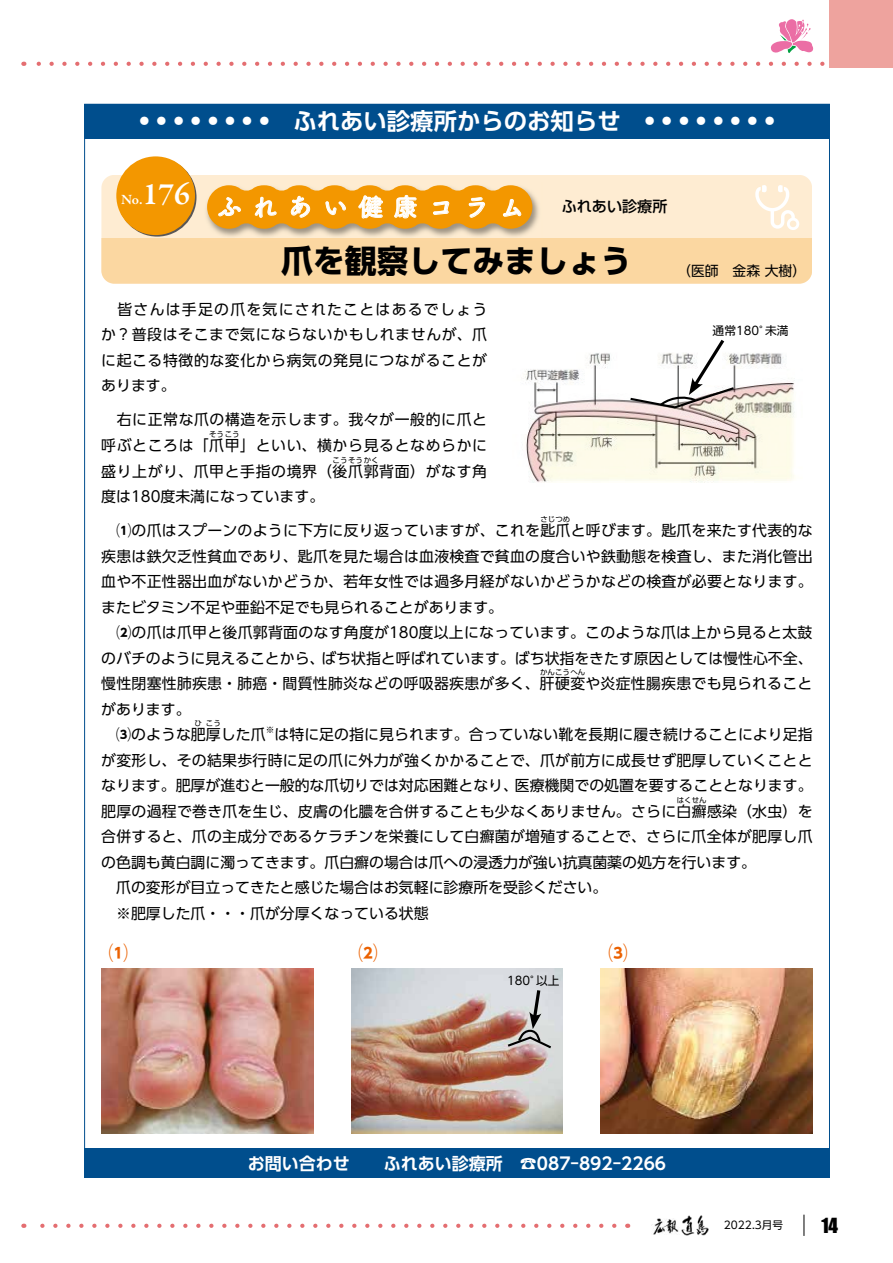
<style>
.page{position:relative;width:893px;height:1263px;background:#fff}
.page>*{position:absolute;margin:0;border:0;box-sizing:border-box;transform-origin:0 0}
.t1{font:700 31.95px "UD Shin Go Pro";color:#000}
.t2{font:600 31.95px "Garamond Premr Pro";color:#fff}
.t3{font:25.2px "Tsuku B Rd Gothic Std B 90 pv RKSJ H";letter-spacing:.4em;color:#fff}
.t4{font:700 23.4px "UD Shin Go Pro De";color:#fff}
.t5{font:700 23.4px "Shin Go Pro De";color:#fff}
.t6{font:700 19.2px "UD Shin Go Pro";color:#eb6100}
.t7{font:19.2px "Impact";color:#000}
.t8{font:700 16.95px "UD Shin Go Pro De";color:#fff}
.t9{font:15.15px "Shin Go Pro Medium 90 pv RKSJ H";color:#000}
.t10{font:14.85px/25.5px "UD Shin Go Pro";letter-spacing:.02em;color:#000}
.t11{font:14.85px/25.5px "UD Shin Go Pro";color:#000}
.t12{font:14.85px/25.5px "UD Shin Go Pro";letter-spacing:.04em;color:#000}
.t13{font:600 14.4px "Garamond Premr Pro";color:#fff}
.t14{font:13.8px "UD Shin Go Pro";color:#000}
.t15{font:11.7px "UD Shin Go Pro";color:#000}
.t16{font:10.65px "UD Shin Go Pro";color:#000}
.t17{font:8.7px "UD Shin Go Pro";color:#000}
.t18{font:7.5px "UD Shin Go Pro";color:#000}
.s1{font-family:"Shin Go Pro De"}
.s2{font-weight:700}
</style>
<div class="page">
<svg style="left:804px;top:1215px;width:1px;height:21px"></svg>
<svg style="left:36px;top:62px;width:789px;height:4px"></svg>
<div style="left:829px;top:0;width:64px;height:68px;background:#eea39e"></div>
<svg style="left:771px;top:19px;width:42px;height:34px"></svg>
<svg style="left:40px;top:1224px;width:574px;height:4px"></svg>
<img style="left:652px;top:1219px;width:27px;height:16px">
<img style="left:682px;top:1215px;width:27px;height:20px">
<div style="left:84px;top:104px;width:746px;height:34px;background:#004e8d"></div>
<div style="left:84px;top:1148px;width:746px;height:30px;background:#004e8d"></div>
<div style="left:101px;top:175px;width:711px;height:63px;background:#feecd2"></div>
<div style="left:101px;top:238px;width:711px;height:46px;background:#fbd7a1"></div>
<svg style="left:118px;top:158px;width:78px;height:79px"></svg>
<div style="left:116px;top:156px;width:79px;height:79px;background:#f39700;border-radius:50%"></div>
<img style="left:202px;top:182px;width:340px;height:56px">
<svg style="left:207px;top:185px;width:325px;height:99px"></svg>
<svg style="left:755px;top:185px;width:44px;height:45px"></svg>
<img style="left:524px;top:353px;width:271px;height:130px">
<svg style="left:628px;top:339px;width:108px;height:70px"></svg>
<img style="left:101px;top:969px;width:212px;height:165px">
<img style="left:601px;top:969px;width:212px;height:165px">
<img style="left:351px;top:969px;width:212px;height:165px">
<svg style="left:505px;top:987px;width:48px;height:63px"></svg>
<h3 class="t4" style="left:139px;top:102px;width:483px"><span class="s1">• • • • • • • •</span>　ふれあい診療所からのお知らせ</h3>
<h3 class="t5" style="left:644px;top:102px;width:133px">••••••••</h3>
<h1 class="t2" style="left:143px;top:175px;width:49px">176</h1>
<p class="t13" style="left:121px;top:191px;width:23px">No.</p>
<h2 class="t3" style="left:217px;top:187px;width:310px">ふれあい健康コラム</h2>
<p class="t9" style="left:562px;top:194px;width:107px">ふれあい診療所</p>
<h1 class="t1" style="left:281px;top:235px;width:352px">爪を観察してみましょう</h1>
<p class="t10" style="left:101px;top:296px;width:387px;text-align:justify">　皆さんは手足の爪を気にされたことはあるでしょうか？普段はそこまで気にならないかもしれませんが、爪に起こる特徴的な変化から病気の発見につながることがあります。</p>
<p class="t12" style="left:101px;top:407px;width:387px">　右に正常な爪の構造を示します。我々が一般的に爪と呼ぶところは「爪甲」といい、横から見るとなめらかに</p>
<p class="t18" style="left:209px;top:428px;width:32px">そうこう</p>
<p class="t12" style="left:101px;top:458px;width:387px">盛り上がり、爪甲と手指の境界（後爪郭背面）がなす角</p>
<p class="t18" style="left:333px;top:454px;width:47px">こうそうかく</p>
<p class="t14" style="left:677px;top:259px;width:130px">（医師　金森大樹(</p>
<p class="t15" style="left:713px;top:321px;width:60px">通常180°</p>
<p class="t15" style="left:765px;top:321px;width:25px">未満</p>
<p class="t11" style="left:101px;top:483px;width:224px">度は180度未満になっています。</p>
<p class="t10" style="left:116px;top:517px;width:698px"><span class="s2">⑴</span>の爪はスプーンのように下方に反り返っていますが、これを匙爪と呼びます。匙爪を来たす代表的な</p>
<p class="t18" style="left:540px;top:513px;width:32px">さじつめ</p>
<p class="t10" style="left:101px;top:543px;width:713px;text-align:justify">疾患は鉄欠乏性貧血であり、匙爪を見た場合は血液検査で貧血の度合いや鉄動態を検査し、また消化管出血や不正性器出血がないかどうか、若年女性では過多月経がないかどうかなどの検査が必要となります。またビタミン不足や亜鉛不足でも見られることがあります。</p>
<p class="t10" style="left:116px;top:619px;width:698px;text-align:right"><span class="s2">⑵</span>の爪は爪甲と後爪郭背面のなす角度が180度以上になっています。このような爪は上から見ると太鼓ばち状指と呼ばれています。ばち状指をきたす原因としては慢性心不全、</p>
<p class="t10" style="left:101px;top:645px;width:713px">のバチのように見えることから、<br>慢性閉塞性肺疾患・肺癌・間質性肺炎などの呼吸器疾患が多く、肝硬変や炎症性腸疾患でも見られること</p>
<p class="t18" style="left:540px;top:666px;width:47px">かんこうへん</p>
<p class="t10" style="left:116px;top:696px;width:151px;text-indent:-15px">があります。<br><span class="s2">⑶</span>のような肥厚した爪</p>
<p class="t18" style="left:195px;top:717px;width:9px">ひ</p>
<p class="t18" style="left:206px;top:717px;width:16px">こう</p>
<p class="t17" style="left:266px;top:722px;width:10px">※</p>
<p class="t10" style="left:101px;top:747px;width:713px;text-align:right">が変形し、その結果歩行時に足の爪に外力が強くかかることで、爪が前方に成長せず肥厚していくことと医療機関での処置を要することとなります。</p>
<p class="t10" style="left:274px;top:721px;width:540px">は特に足の指に見られます。合っていない靴を長期に履き続けることにより足指</p>
<p class="t10" style="left:101px;top:772px;width:713px">なります。肥厚が進むと一般的な爪切りでは対応困難となり、<br>肥厚の過程で巻き爪を生じ、皮膚の化膿を合併することも少なくありません。さらに白癬感染（水虫）を</p>
<p class="t18" style="left:677px;top:794px;width:32px">はくせん</p>
<p class="t11" style="left:101px;top:823px;width:713px">合併すると、爪の主成分であるケラチンを栄養にして白癬菌が増殖することで、さらに爪全体が肥厚し爪の色調も黄白調に濁ってきます。爪白癬の場合は爪への浸透力が強い抗真菌薬の処方を行います。<br>　爪の変形が目立ってきたと感じた場合はお気軽に診療所を受診ください。<br>　※肥厚した爪・・・爪が分厚くなっている状態</p>
<p class="t6" style="left:109px;top:937px;width:21px">(1)</p>
<p class="t6" style="left:359px;top:937px;width:21px">(2)</p>
<p class="t15" style="left:536px;top:971px;width:25px">以上</p>
<p class="t15" style="left:507px;top:971px;width:36px">180°</p>
<p class="t6" style="left:608px;top:937px;width:21px">(3)</p>
<p class="t8" style="left:248px;top:1150px;width:257px">お問い合わせ　　ふれあい診療所</p>
<p class="t8" style="left:520px;top:1150px;width:148px">☎087-892-2266</p>
<p class="t16" style="left:724px;top:1217px;width:61px">2022.3月号</p>
<p class="t7" style="left:821px;top:1210px;width:18px">14</p>
</div>
